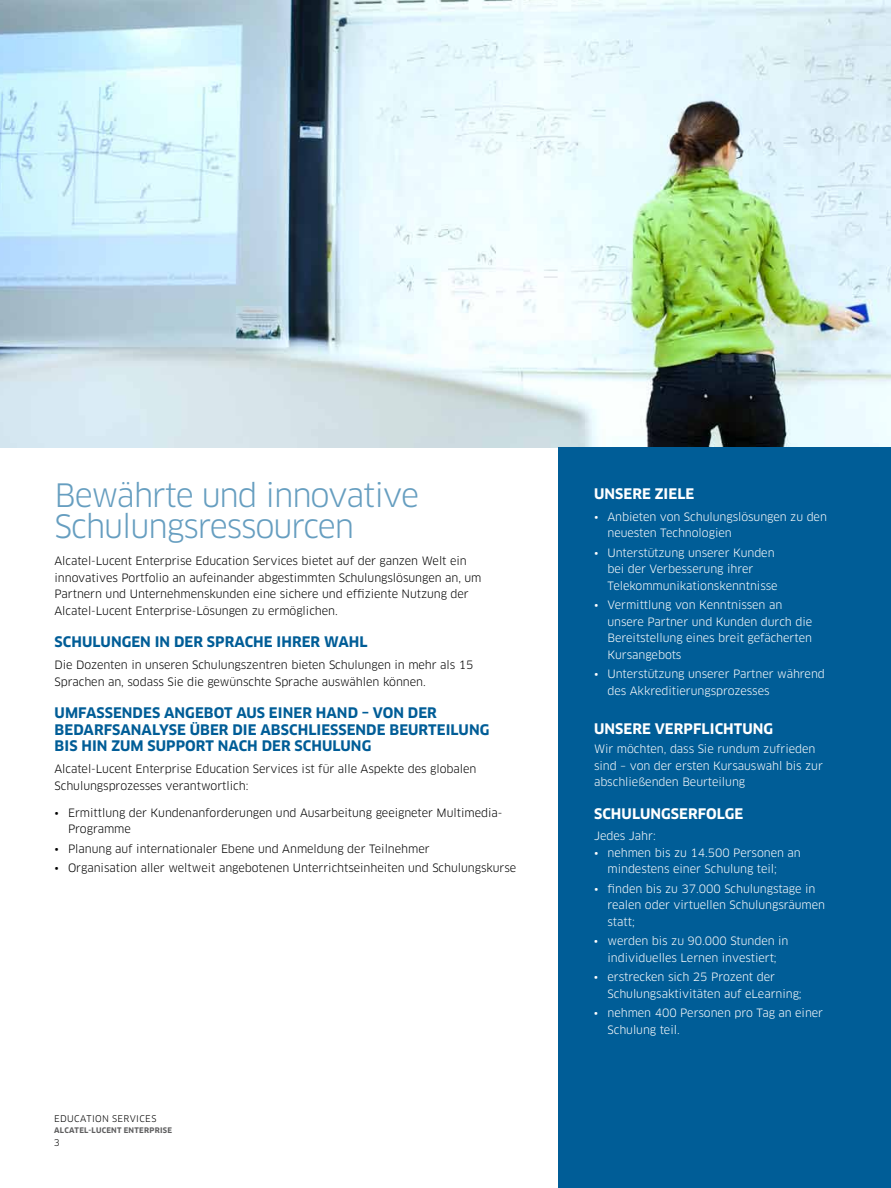
<style>
.page{position:relative;width:891px;height:1188px;background:#fff}
.page>*{position:absolute;margin:0;border:0;box-sizing:border-box;transform-origin:0 0}
.t1{font:31.5px/31.5px "Clan OT";letter-spacing:-.035em;color:#669ec0}
.t2{font:700 14.25px/16.5px "Clan OT";letter-spacing:.005em;color:#005d97}
.t3{font:700 14.25px "Clan OT";letter-spacing:.005em;color:#fff}
.t4{font:11.25px/16.5px "Clan OT";letter-spacing:-.005em;color:#fff}
.t5{font:11.25px/16.5px "Clan OT";letter-spacing:-.005em;color:#000}
.t6{font:9px "Clan OT";letter-spacing:.04em;color:#000}
.t7{font:700 7.5px "Clan OT";letter-spacing:.035em;color:#5e5e5f}
</style>
<div class="page">
<img style="left:0;top:0;width:891px;height:447px">
<div style="left:558px;top:447px;width:333px;height:741px;background:#005d97"></div>
<h1 class="t1" style="left:55px;top:480px;width:366px">Bewährte und innovative<br>Schulungsressourcen</h1>
<p class="t5" style="left:55px;top:553px;width:429px">Alcatel‑Lucent Enterprise Education Services bietet auf der ganzen Welt ein innovatives Portfolio an aufeinander abgestimmten Schulungslösungen an, um Partnern und U nternehmenskunden eine sichere und effiziente N utzung der Alcatel‑Lucent Enterprise- Lösungen zu ermöglichen.</p>
<p class="t2" style="left:55px;top:634px;width:315px">SCHULUNGEN IN DER SPRACHE I HRER WAHL</p>
<p class="t5" style="left:55px;top:657px;width:421px">Die Dozenten in unseren Schulungszentren bieten Schulungen in mehr als 15<br>Sprachen an, sodass Sie die gewünschte Sprache auswählen können.</p>
<p class="t2" style="left:55px;top:705px;width:436px">UMFASSENDES ANGEBOT AUS EINER HAND – VON DER<br>BEDARFSANALYSE ÜBER DIE ABSCHLIESSENDE BEURTEILUNG<br>BIS HIN ZUM SUPPORT NACH DER SCHULUNG</p>
<p class="t5" style="left:55px;top:761px;width:423px">Alcatel‑Lucent Enterprise Education Services ist für alle Aspekte des globalen<br>Schulungsprozesses verantwortlich:</p>
<p class="t5" style="left:68px;top:804px;width:436px;text-indent:-14px">• Ermittlung der Kundenanforderungen und Ausarbeitung geeigneter Multimedia-<br>Programme</p>
<p class="t5" style="left:55px;top:840px;width:377px">• Planung auf internationaler Ebene und Anmeldung der Teilnehmer</p>
<p class="t5" style="left:55px;top:860px;width:463px">• Organisation aller weltweit angebotenen Unterrichtseinheiten und Schulungskurse</p>
<p class="t6" style="left:54px;top:1113px;width:98px">Education Services</p>
<p class="t7" style="left:54px;top:1126px;width:120px">ALCATEL-LUCENT ENTERPRISE</p>
<p class="t6" style="left:54px;top:1138px;width:7px">3</p>
<p class="t3" style="left:594px;top:485px;width:102px">UNSERE ZIELE</p>
<p class="t4" style="left:608px;top:508px;width:221px;text-indent:-14px">• Anbieten von Schulungslösungen zu den neuesten Technologien</p>
<p class="t4" style="left:608px;top:544px;width:172px;text-indent:-14px">• Unterstützung unserer Kunden bei der Verbesserung ihrer<br>Telekommunikationskenntnisse</p>
<p class="t4" style="left:608px;top:597px;width:206px;text-indent:-14px">• Vermittlung von Kenntnissen an unsere Partner und Kunden durch die<br>Bereitstellung eines breit gefächerten<br>Kursangebots</p>
<p class="t4" style="left:608px;top:666px;width:219px;text-indent:-14px">• Unterstützung unserer Partner während des Akkreditierungsprozesses</p>
<p class="t3" style="left:594px;top:720px;width:181px">UNSERE VERPFLICHTUNG</p>
<p class="t4" style="left:594px;top:741px;width:230px">Wir möchten, dass Sie rundum zufrieden sind – von der ersten Kursauswahl bis zur abschließenden Beurteilung</p>
<p class="t3" style="left:594px;top:805px;width:151px">SCHULUNGSERFOLGE</p>
<p class="t4" style="left:594px;top:828px;width:63px">Jedes Jahr:</p>
<p class="t4" style="left:608px;top:845px;width:195px;text-indent:-14px">• nehmen bis zu 14.500 Personen an mindestens einer Schulung teil;</p>
<p class="t4" style="left:607px;top:881px;width:219px;text-indent:-13px">• finden bis zu 37.000 Schulungstage in realen oder virtuellen Schulungsräumen statt;</p>
<p class="t4" style="left:594px;top:933px;width:196px;text-align:center">• werden bis zu 90.000 Stunden in individuelles Lernen investiert;</p>
<p class="t4" style="left:607px;top:969px;width:196px;text-indent:-13px">• erstrecken sich 25 Prozent der<br>Schulungsaktivitäten auf eLearning;</p>
<p class="t4" style="left:607px;top:1005px;width:217px;text-indent:-14px">• nehmen 400 Personen pro Tag an einer<br>Schulung teil.</p>
</div>
